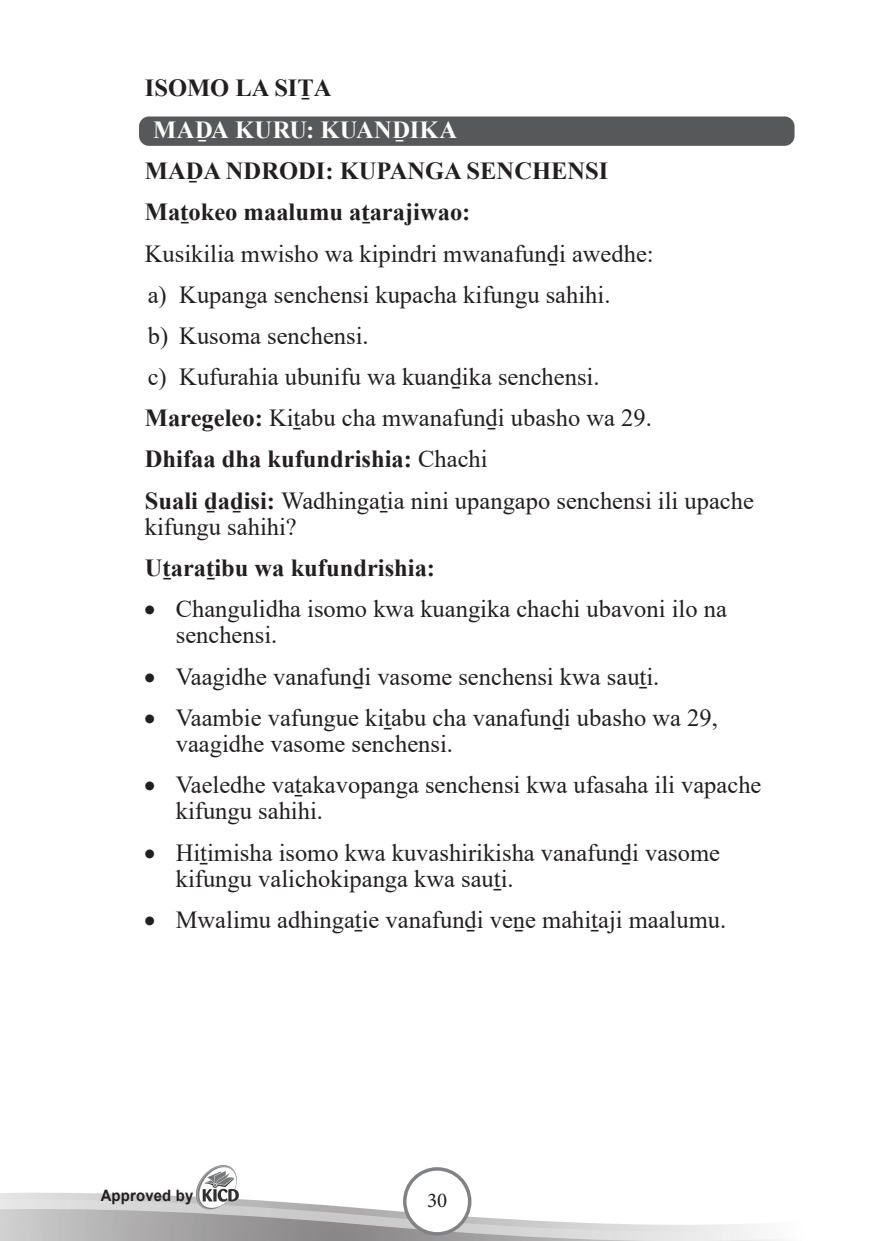
<style>
.page{position:relative;width:874px;height:1241px;background:#fff}
.page>*{position:absolute;margin:0;border:0;box-sizing:border-box;transform-origin:0 0}
.Body_Text{font:24.5px/26.2px "Times New Roman";color:#231f20}
.heading_1{font:700 24.5px "Times New Roman";color:#231f20}
.strand_1{font:700 24.5px "Times New Roman";letter-spacing:.015em;color:#fff}
.Isomo_la{font:700 24.5px "Times New Roman";color:#231f20}
.t1{font:21px "Minion Pro";color:#231f20}
.t2{font:700 15.75px "Arial";letter-spacing:.015em;color:#231f20;scale:.95 1}
.s1{color:#221f1f}
.s2{font-weight:700}
.s3{font-weight:400}
.s4{font-weight:700;color:#221f1f}
</style>
<div class="page">
<svg style="left:0;top:1165px;width:780px;height:75px"></svg>
<div style="left:139px;top:116px;width:655px;height:30px;background:#57585a;border-radius:10px"></div>
<p class="Isomo_la" style="left:145px;top:70px;width:188px">ISOMO LA SIṮA</p>
<p class="strand_1" style="left:153px;top:112px;width:305px">MAḎA KURU: KUANḎIKA</p>
<p class="heading_1" style="left:145px;top:153px;width:465px">MAḎA NDRODI: KUPANGA SENCHENSI</p>
<p class="heading_1" style="left:145px;top:194px;width:327px">Ma<span class="s1">ṯ</span>okeo maalumu <span class="s1">aṯarajiwao:</span></p>
<p class="Body_Text" style="left:145px;top:239px;width:510px">Kusikilia mwisho wa kipindri mwanafun<span class="s1">ḏ</span>i awedhe:</p>
<p class="Body_Text" style="left:148px;top:280px;width:464px">a) Kupanga senchensi kupacha kifungu sahihi.</p>
<p class="Body_Text" style="left:148px;top:322px;width:222px">b) Kusoma senchensi.</p>
<p class="Body_Text" style="left:148px;top:363px;width:453px">c) Kufurahia ubunifu wa kuanḏika senchensi.</p>
<p class="Body_Text" style="left:145px;top:404px;width:508px"><span class="s2">Maregeleo:</span> Kiṯabu cha mwanafun<span class="s1">ḏ</span>i ubasho wa 29.</p>
<p class="heading_1" style="left:145px;top:441px;width:344px">Dhifaa dha kufundrishia: <span class="s3">Chachi</span></p>
<p class="Body_Text" style="left:145px;top:486px;width:610px"><span class="s2">Suali</span> <span class="s4">ḏ</span><span class="s2">a</span><span class="s4">ḏ</span><span class="s2">isi:</span> Wadhingaṯia nini upangapo senchensi ili upache kifungu sahihi?</p>
<p class="heading_1" style="left:145px;top:550px;width:291px">Uṯaraṯibu wa kufundrishia:</p>
<p class="Body_Text" style="left:176px;top:595px;width:552px;text-indent:-32px">• Changulidha isomo kwa kuangika chachi ubavoni ilo na senchensi.</p>
<p class="Body_Text" style="left:144px;top:662px;width:516px">• Vaagidhe vanafun<span class="s1">ḏ</span>i vasome senchensi kwa sauṯi.</p>
<p class="Body_Text" style="left:176px;top:703px;width:543px;text-indent:-32px">• Vaambie vafungue kiṯabu cha vanafun<span class="s1">ḏ</span>i ubasho wa 29, vaagidhe vasome senchensi.</p>
<p class="Body_Text" style="left:176px;top:770px;width:587px;text-indent:-32px">• Vaeledhe vaṯakavopanga senchensi kwa ufasaha ili vapache kifungu sahihi.</p>
<p class="Body_Text" style="left:176px;top:838px;width:545px;text-indent:-32px">• Hiṯimisha isomo kwa kuvashirikisha vanafun<span class="s1">ḏ</span>i vasome kifungu valichokipanga kwa sauṯi.</p>
<p class="Body_Text" style="left:144px;top:905px;width:583px">• Mwalimu adhingaṯie vanafunḏi veṉe mahiṯaji maalumu.</p>
<p class="t2" style="left:101px;top:1184px;width:99px">Approved by</p>
<p class="t1" style="left:427px;top:1186px;width:22px">30</p>
</div>
